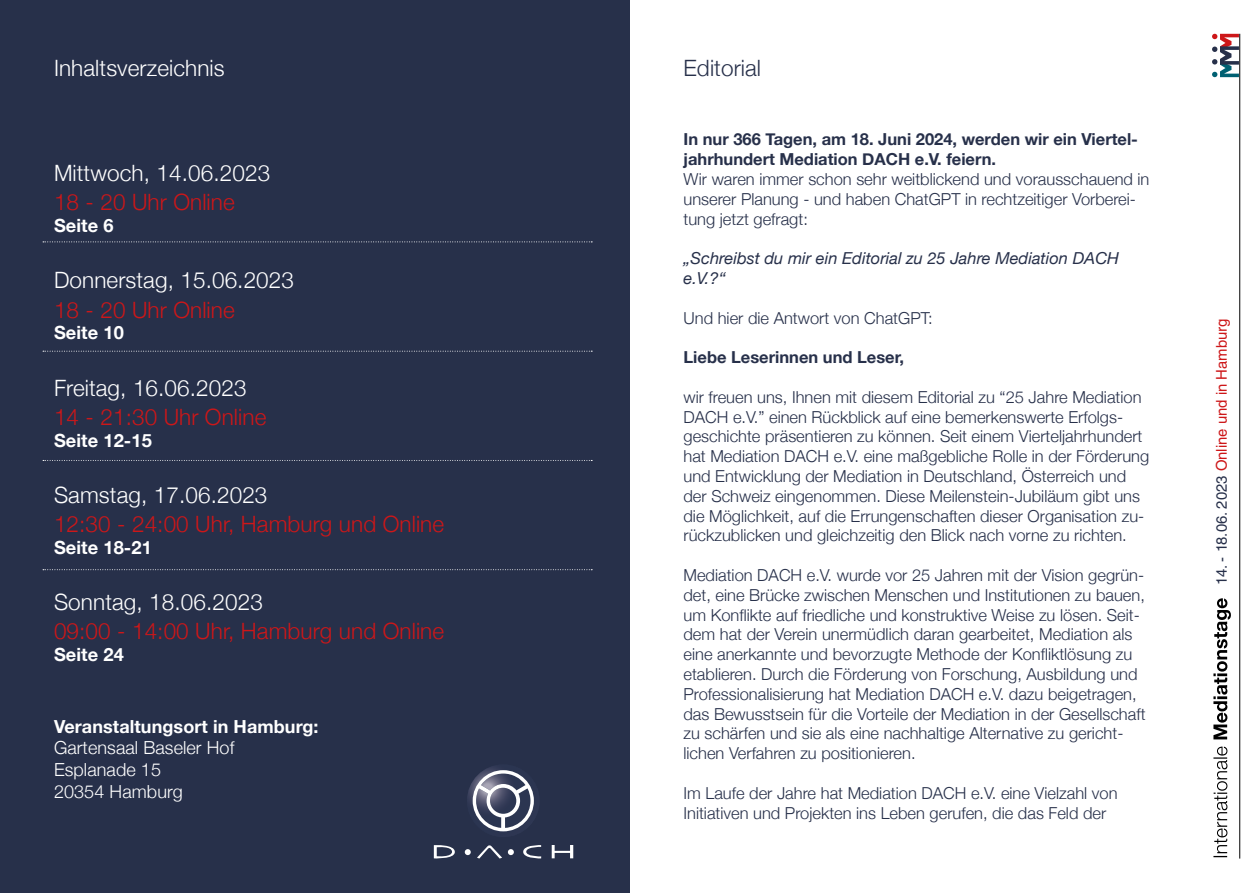
<style>
.page{position:relative;width:1259px;height:893px;background:#fff}
.page>*{position:absolute;margin:0;border:0;box-sizing:border-box;transform-origin:0 0}
.t1{font:300 22.5px "Helvetica Neue";letter-spacing:.005em;color:#fff}
.t2{font:300 22.5px "Helvetica Neue";letter-spacing:.005em;color:#cd1719}
.t3{font:300 22.5px "Helvetica Neue";letter-spacing:.005em;color:#27304a}
.t4{font:700 18.15px "Helvetica Neue";letter-spacing:.005em;color:#fff}
.t5{font:300 18px/21.6px "Helvetica Neue";letter-spacing:.005em;color:#fff}
.t6{font:700 18px "Helvetica Neue";letter-spacing:.005em;color:#fff}
.t7{font:300 16.5px/19.8px "Helvetica Neue";color:#27304a}
.t8{font:700 16.5px/19.8px "Helvetica Neue";color:#27304a}
.t9{font:italic 16.5px/19.8px "Helvetica Neue";color:#27304a}
.t10{font:14.85px "Helvetica LT Std";color:#cd1719}
.s1{color:#27304a}
</style>
<div class="page">
<svg style="left:1212px;top:34px;width:27px;height:43px"></svg>
<hr style="left:1239px;top:34px;width:1px;height:824px;background:#000">
<svg style="left:1213px;top:598px;width:18px;height:259px"></svg>
<div style="left:0;top:0;width:629px;height:893px;background:#27304a"></div>
<img style="left:467px;top:766px;width:41px;height:66px">
<img style="left:473px;top:770px;width:61px;height:61px">
<svg style="left:508px;top:849px;width:6px;height:6px"></svg>
<svg style="left:465px;top:849px;width:6px;height:6px"></svg>
<svg style="left:434px;top:845px;width:21px;height:14px"></svg>
<svg style="left:477px;top:845px;width:25px;height:13px"></svg>
<svg style="left:523px;top:845px;width:18px;height:14px"></svg>
<svg style="left:552px;top:845px;width:21px;height:13px"></svg>
<svg style="left:43px;top:242px;width:549px;height:1px"></svg>
<svg style="left:43px;top:351px;width:549px;height:1px"></svg>
<svg style="left:43px;top:460px;width:549px;height:1px"></svg>
<svg style="left:43px;top:569px;width:549px;height:1px"></svg>
<h1 class="t1" style="left:54px;top:50px;width:172px">Inhaltsverzeichnis</h1>
<h1 class="t1" style="left:54px;top:155px;width:218px">Mittwoch, 14.06.2023</h1>
<h1 class="t2" style="left:54px;top:184px;width:182px">18 - 20 Uhr Online</h1>
<p class="t4" style="left:54px;top:212px;width:61px">Seite 6</p>
<h1 class="t1" style="left:54px;top:262px;width:241px">Donnerstag, 15.06.2023</h1>
<h1 class="t2" style="left:54px;top:291px;width:182px">18 - 20 Uhr Online</h1>
<p class="t4" style="left:54px;top:319px;width:71px">Seite 10</p>
<h1 class="t1" style="left:54px;top:369px;width:194px">Freitag, 16.06.2023</h1>
<h1 class="t2" style="left:54px;top:399px;width:214px">14 - 21:30 Uhr Online</h1>
<p class="t4" style="left:54px;top:426px;width:99px">Seite 12-15</p>
<h1 class="t1" style="left:54px;top:477px;width:215px">Samstag, 17.06.2023</h1>
<h1 class="t2" style="left:54px;top:506px;width:392px">12:30 - 24:00 Uhr, Hamburg und Online</h1>
<p class="t4" style="left:54px;top:533px;width:99px">Seite 18-21</p>
<h1 class="t1" style="left:54px;top:584px;width:210px">Sonntag, 18.06.2023</h1>
<h1 class="t2" style="left:54px;top:613px;width:392px">09:00 - 14:00 Uhr, Hamburg und Online</h1>
<p class="t4" style="left:54px;top:640px;width:71px">Seite 24</p>
<p class="t6" style="left:54px;top:712px;width:266px">Veranstaltungsort in Hamburg:</p>
<p class="t5" style="left:54px;top:736px;width:182px">Gartensaal Baseler Hof<br>Esplanade 15<br>20354 Hamburg</p>
<h1 class="t3" style="left:683px;top:50px;width:79px">Editorial</h1>
<p class="t8" style="left:683px;top:130px;width:456px">In nur 366 Tagen, am 18. Juni 2024, werden wir ein Viertel&shy;jahrhundert Mediation DACH e.V. feiern.</p>
<p class="t7" style="left:683px;top:168px;width:467px">Wir waren immer schon sehr weitblickend und vorausschauend in unserer Planung - und haben ChatGPT in rechtzeitiger Vorberei&shy;tung jetzt gefragt:</p>
<p class="t9" style="left:683px;top:249px;width:437px">„Schreibst du mir ein Editorial zu 25 Jahre Mediation DACH e.V.?“</p>
<p class="t7" style="left:683px;top:307px;width:251px">Und hier die Antwort von ChatGPT:</p>
<p class="t8" style="left:683px;top:348px;width:222px">Liebe Leserinnen und Leser,</p>
<p class="t7" style="left:683px;top:386px;width:467px">wir freuen uns, Ihnen mit diesem Editorial zu “25 Jahre Mediation DACH e.V.” einen Rückblick auf eine bemerkenswerte Erfolgs&shy;geschichte präsentieren zu können. Seit einem Vierteljahrhundert hat Mediation DACH e.V. eine maßgebliche Rolle in der Förderung und Entwicklung der Mediation in Deutschland, Österreich und der Schweiz eingenommen. Diese Meilenstein-Jubiläum gibt uns die Möglichkeit, auf die Errungenschaften dieser Organisation zu&shy;rückzublicken und gleichzeitig den Blick nach vorne zu richten.</p>
<p class="t7" style="left:683px;top:564px;width:463px">Mediation DACH e.V. wurde vor 25 Jahren mit der Vision gegrün&shy;det, eine Brücke zwischen Menschen und Institutionen zu bauen, um Konflikte auf friedliche und konstruktive Weise zu lösen. Seit&shy;dem hat der Verein unermüdlich daran gearbeitet, Mediation als eine anerkannte und bevorzugte Methode der Konfliktlösung zu etablieren. Durch die Förderung von Forschung, Ausbildung und Professionalisierung hat Mediation DACH e.V. dazu beigetragen, das Bewusstsein für die Vorteile der Mediation in der Gesellschaft zu schärfen und sie als eine nachhaltige Alternative zu gericht&shy;lichen Verfahren zu positionieren.</p>
<p class="t7" style="left:683px;top:782px;width:435px">Im Laufe der Jahre hat Mediation DACH e.V. eine Vielzahl von<br>Initiativen und Projekten ins Leben gerufen, die das Feld der</p>
<p class="t10" style="left:1213px;top:585px;width:267px;rotate:-90deg"><span class="s1">14. - 18.06. 2023</span> Online und in Hamburg</p>
</div>
